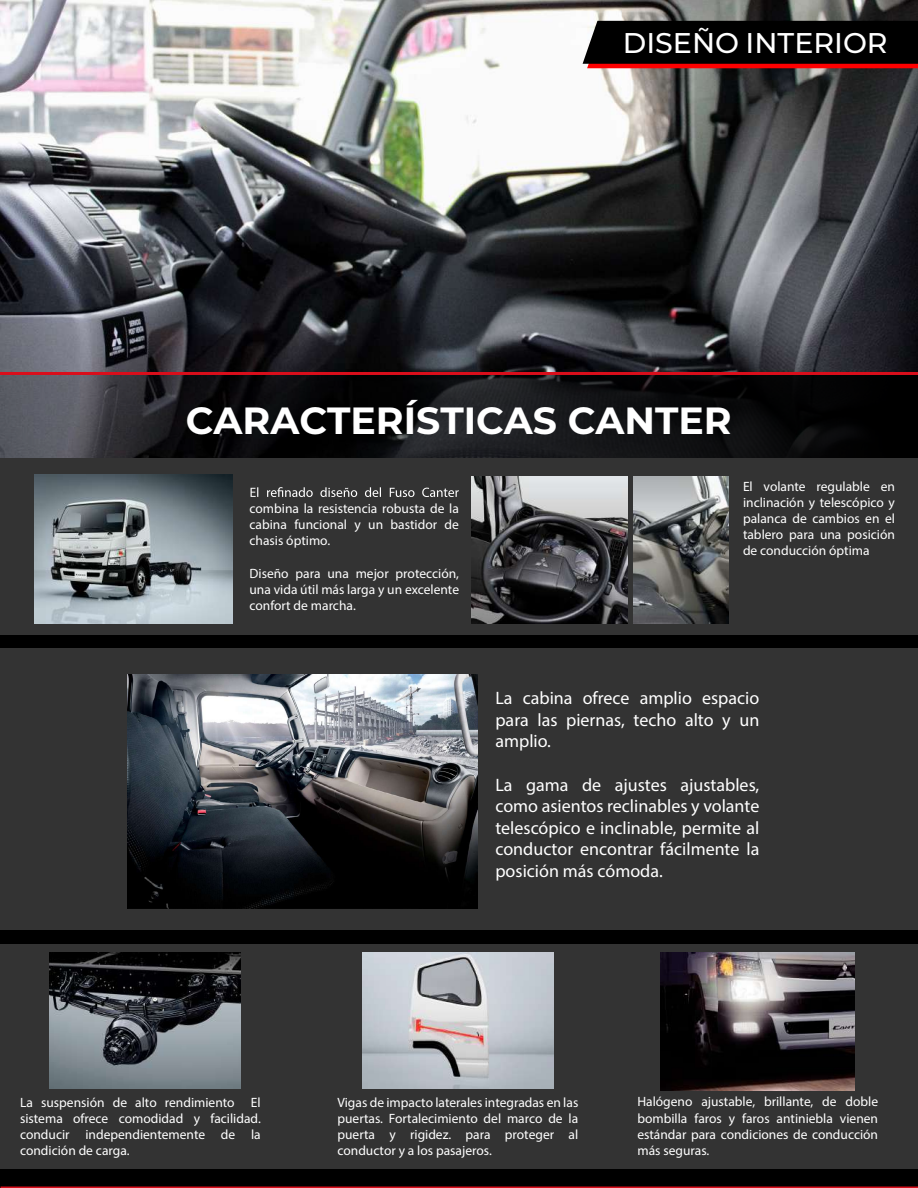
<style>
.page{position:relative;width:918px;height:1188px;background:#000}
.page>*{position:absolute;margin:0;border:0;box-sizing:border-box;transform-origin:0 0}
.t1{font:700 37.8px "Montserrat";color:#fff}
.t2{font:500 28.5px "Montserrat";color:#fff}
.t3{font:18px/21.6px "Myriad Pro";color:#fff;text-align:justify}
.t4{font:13.5px/16.2px "Myriad Pro";color:#fff;text-align:justify}
</style>
<div class="page">
<img style="left:0;top:0;width:918px;height:372px">
<svg style="left:0;top:375px;width:854px;height:83px"></svg>
<div style="left:0;top:944px;width:918px;height:225px;background:#333"></div>
<hr style="left:1px;top:1186px;width:917px;height:2px;background:#d90e1b">
<div style="left:0;top:649px;width:918px;height:281px;background:#333"></div>
<div style="left:0;top:458px;width:918px;height:177px;background:#333"></div>
<hr style="left:0;top:372px;width:918px;height:3px;background:#d90e1b">
<svg style="left:583px;top:21px;width:335px;height:47px"></svg>
<img style="left:49px;top:952px;width:191px;height:136px">
<img style="left:362px;top:952px;width:192px;height:136px">
<img style="left:661px;top:952px;width:194px;height:139px">
<svg style="left:251px;top:487px;width:208px;height:10px"></svg>
<img style="left:35px;top:475px;width:198px;height:148px">
<img style="left:472px;top:477px;width:155px;height:146px">
<img style="left:633px;top:477px;width:95px;height:146px">
<img style="left:127px;top:674px;width:351px;height:234px">
<h2 class="t2" style="left:623px;top:23px;width:266px">DISEÑO INTERIOR</h2>
<h1 class="t1" style="left:186px;top:393px;width:548px">CARACTERÍSTICAS CANTER</h1>
<p class="t4" style="left:250px;top:500px;width:211px">combina la resistencia robusta de la cabina funcional y un bastidor de chasis óptimo.</p>
<p class="t4" style="left:250px;top:565px;width:211px">Diseño para una mejor protección, una vida útil más larga y un excelente confort de marcha.</p>
<p class="t4" style="left:743px;top:478px;width:153px">El volante regulable en inclinación y telescópico y palanca de cambios en el tablero para una posición de conducción óptima</p>
<h3 class="t3" style="left:495px;top:687px;width:265px">La cabina ofrece amplio espacio para las piernas, techo alto y un amplio.</h3>
<h3 class="t3" style="left:495px;top:773px;width:266px">La gama de ajustes ajustables, como asientos reclinables y volante telescópico e inclinable, permite al conductor encontrar fácilmente la posición más cómoda.</h3>
<p class="t4" style="left:20px;top:1094px;width:242px">La suspensión de alto rendimiento El sistema ofrece comodidad y facilidad. conducir independientemente de la condición de carga.</p>
<p class="t4" style="left:337px;top:1094px;width:242px">Vigas de impacto laterales integradas en las puertas. Fortalecimiento del marco de la puerta y rigidez. para proteger al conductor y a los pasajeros.</p>
<p class="t4" style="left:637px;top:1094px;width:242px">Halógeno ajustable, brillante, de doble bombilla faros y faros antiniebla vienen estándar para condiciones de conducción más seguras.</p>
</div>
